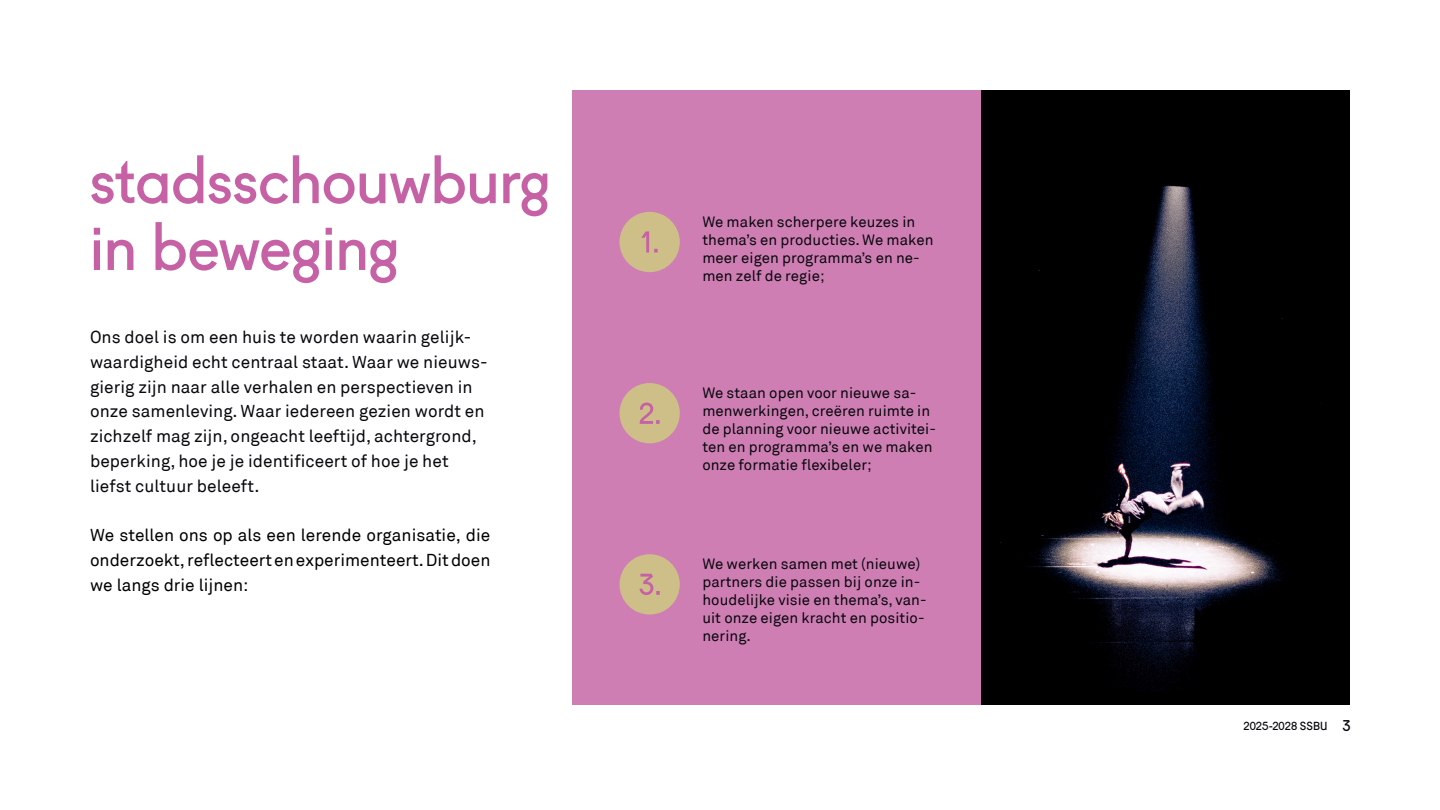
<style>
.page{position:relative;width:1440px;height:810px;background:#fff}
.page>*{position:absolute;margin:0;border:0;box-sizing:border-box;transform-origin:0 0}
.t1{font:63px/66.8px "Fugue";color:#c661a5}
.t2{font:17.25px/24.8px "Akkurat";letter-spacing:.005em;color:#08080d}
.t3{font:17.25px/24.8px "Akkurat";color:#000;text-align:justify}
.t4{font:15px/18px "Akkurat";letter-spacing:.005em;color:#08080d}
.t5{font:11.25px "Fugue";color:#08080d}
.s1{font-size:15px}
</style>
<div class="page">
<img style="left:981px;top:90px;width:369px;height:614px">
<div style="left:572px;top:90px;width:409px;height:614px;background:#cf7eb4"></div>
<div style="left:620px;top:212px;width:60px;height:60px;background:#cebf88;border-radius:50%"></div>
<svg style="left:642px;top:231px;width:16px;height:22px"></svg>
<div style="left:620px;top:383px;width:60px;height:60px;background:#cebf88;border-radius:50%"></div>
<svg style="left:640px;top:403px;width:20px;height:21px"></svg>
<div style="left:620px;top:554px;width:60px;height:61px;background:#cebf88;border-radius:50%"></div>
<svg style="left:640px;top:574px;width:20px;height:21px"></svg>
<h1 class="t1" style="left:90px;top:141px;width:462px">stadsschouwburg in beweging</h1>
<p class="t2" style="left:90px;top:325px;width:399px">Ons doel is om een huis te worden waarin gelijk&shy;waardigheid echt centraal staat. Waar we nieuws&shy;gierig zijn naar alle verhalen en perspectieven in onze samenleving. Waar iedereen gezien wordt en zichzelf mag zijn, ongeacht leeftijd, achtergrond, beperking, hoe je je identificeert of hoe je het liefst cultuur beleeft.</p>
<p class="t3" style="left:90px;top:523px;width:402px">We stellen ons op als een lerende organisatie, die onderzoekt, reflecteert en experimenteert. Dit doen we langs drie lijnen:</p>
<p class="t4" style="left:702px;top:213px;width:233px">We maken scherpere keuzes in thema’s en producties. We maken meer eigen programma’s en ne&shy;men zelf de regie;</p>
<p class="t4" style="left:702px;top:384px;width:235px">We staan open voor nieuwe sa&shy;menwerkingen, creëren ruimte in de planning voor nieuwe activitei&shy;ten en programma’s en we maken onze formatie flexibeler;</p>
<p class="t4" style="left:702px;top:555px;width:226px">We werken samen met (nieuwe) partners die passen bij onze in&shy;houdelijke visie en thema’s, van&shy;uit onze eigen kracht en positio&shy;nering.</p>
<p class="t5" style="left:1244px;top:717px;width:109px">2025-2028 SSBU <span class="s1">3</span></p>
</div>
